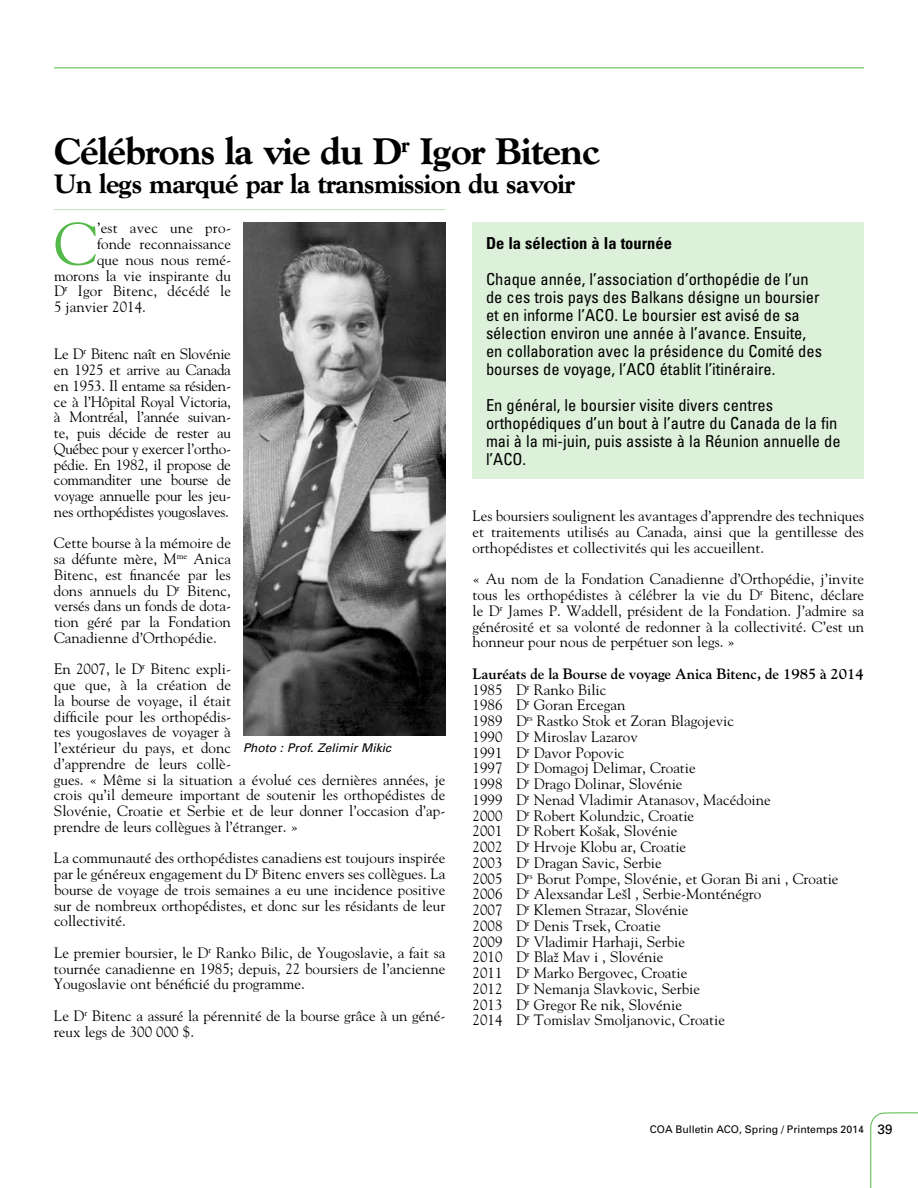
<style>
.page{position:relative;width:918px;height:1188px;background:#fff}
.page>*{position:absolute;margin:0;border:0;box-sizing:border-box;transform-origin:0 0}
.t1{font:59.7px "Goudy";color:#54b948}
.t2{font:800 37.5px "Goudy";letter-spacing:-.025em;color:#000}
.t3{font:800 27px "Goudy";letter-spacing:-.025em;color:#000}
.t4{font:condensed 16.5px/18px "Univers";color:#000}
.t5{font:700 condensed 16.5px "Univers";color:#000}
.t6{font:15px/15.8px "Goudy";color:#000;text-align:justify}
.t7{font:italic 12px "Univers";color:#000}
.t8{font:10.5px "Univers";color:#000}
.s1{font-weight:700}
.s2{font-size:13.5px}
</style>
<div class="page">
<svg style="left:870px;top:1113px;width:48px;height:75px"></svg>
<hr style="left:54px;top:68px;width:810px;height:1px;background:#54b948">
<hr style="left:54px;top:209px;width:392px;height:1px;background:#bbe3b6">
<img style="left:243px;top:223px;width:203px;height:513px">
<div style="left:472px;top:223px;width:392px;height:256px;background:#ddf1da"></div>
<h2 class="t2" style="left:54px;top:130px;width:548px">Célébrons la vie du D<sup>r</sup> Igor Bitenc</h2>
<h3 class="t3" style="left:54px;top:168px;width:522px">Un legs marqué par la transmission du savoir</h3>
<p class="t5" style="left:486px;top:233px;width:188px">De la sélection à la tournée</p>
<p class="t4" style="left:486px;top:270px;width:338px">Chaque année, l’association d’orthopédie de l’un de ces trois pays des Balkans désigne un boursier et en informe l’ACO. Le boursier est avisé de sa sélection environ une année à l’avance. Ensuite, en collaboration avec la présidence du Comité des bourses de voyage, l’ACO établit l’itinéraire.</p>
<p class="t4" style="left:486px;top:396px;width:356px">En général, le boursier visite divers centres orthopédiques d’un bout à l’autre du Canada de la fin mai à la mi-juin, puis assiste à la Réunion annuelle de l’ACO.</p>
<h1 class="t1" style="left:54px;top:207px;width:45px">C</h1>
<p class="t6" style="left:97px;top:220px;width:135px">’est avec une pro-</p>
<p class="t6" style="left:97px;top:236px;width:135px">fonde reconnaissance</p>
<p class="t6" style="left:97px;top:251px;width:135px">que nous nous remé-</p>
<p class="t6" style="left:54px;top:267px;width:178px">morons la vie inspirante du</p>
<p class="t6" style="left:54px;top:283px;width:179px">D<sup>r</sup> Igor Bitenc, décédé le</p>
<p class="t6" style="left:54px;top:299px;width:92px">5 janvier 2014.</p>
<p class="t6" style="left:54px;top:346px;width:179px">Le D<sup>r</sup> Bitenc naît en Slovénie en 1925 et arrive au Canada en 1953. Il entame sa résiden&shy;ce à l’Hôpital Royal Victoria, à Montréal, l’année suivan&shy;te, puis décide de rester au Québec pour y exercer l’ortho&shy;pédie. En 1982, il propose de commanditer une bourse de voyage annuelle pour les jeu&shy;nes orthopédistes yougoslaves.</p>
<p class="t6" style="left:54px;top:535px;width:179px">Cette bourse à la mémoire de sa défunte mère, M<sup>me</sup> Anica Bitenc, est financée par les dons annuels du D<sup>r</sup> Bitenc, versés dans un fonds de dota&shy;tion géré par la Fondation Canadienne d’Orthopédie.</p>
<p class="t6" style="left:54px;top:661px;width:393px;text-align:left">En 2007, le D<sup>r</sup> Bitenc expli-<br>que que, à la création de<br>la bourse de voyage, il était<br>difficile pour les orthopédis-<br>tes yougoslaves de voyager à<br>l’extérieur du pays, et donc<br>d’apprendre de leurs collè-<br>gues. « Même si la situation a évolué ces dernières années, je crois qu’il demeure important de soutenir les orthopédistes de Slovénie, Croatie et Serbie et de leur donner l’occasion d’ap&shy;prendre de leurs collègues à l’étranger. »</p>
<p class="t6" style="left:54px;top:850px;width:393px">La communauté des orthopédistes canadiens est toujours inspirée par le généreux engagement du D<sup>r</sup> Bitenc envers ses collègues. La bourse de voyage de trois semaines a eu une incidence positive sur de nombreux orthopédistes, et donc sur les résidants de leur collectivité.</p>
<p class="t6" style="left:54px;top:944px;width:393px">Le premier boursier, le D<sup>r</sup> Ranko Bilic, de Yougoslavie, a fait sa tournée canadienne en 1985; depuis, 22 boursiers de l’ancienne Yougoslavie ont bénéficié du programme.</p>
<p class="t6" style="left:54px;top:1007px;width:393px">Le D<sup>r</sup> Bitenc a assuré la pérennité de la bourse grâce à un géné&shy;reux legs de 300 000 $.</p>
<p class="t6" style="left:472px;top:508px;width:393px">Les boursiers soulignent les avantages d’apprendre des techniques et traitements utilisés au Canada, ainsi que la gentillesse des orthopédistes et collectivités qui les accueillent.</p>
<p class="t6" style="left:472px;top:571px;width:393px">« Au nom de la Fondation Canadienne d’Orthopédie, j’invite tous les orthopédistes à célébrer la vie du D<sup>r</sup> Bitenc, déclare le D<sup>r</sup> James P. Waddell, président de la Fondation. J’admire sa générosité et sa volonté de redonner à la collectivité. C’est un honneur pour nous de perpétuer son legs. »</p>
<p class="t6" style="left:473px;top:665px;width:393px;text-align:left"><span class="s1">Lauréats de la Bourse de voyage Anica Bitenc, de 1985 à 2014<br></span>1985 D<sup>r</sup> Ranko Bilic<br>1986 D<sup>r</sup> Goran Ercegan<br>1989 D<sup>rs</sup> Rastko Stok et Zoran Blagojevic<br>1990 D<sup>r</sup> Miroslav Lazarov<br>1991 D<sup>r</sup> Davor Popovic<br>1997 D<sup>r</sup> Domagoj Delimar, Croatie<br>1998 D<sup>r</sup> Drago Dolinar, Slovénie<br>1999 D<sup>r</sup> Nenad Vladimir Atanasov, Macédoine<br>2000 D<sup>r</sup> Robert Kolundzic, Croatie<br>2001 D<sup>r</sup> Robert Košak, Slovénie<br>2002 D<sup>r</sup> Hrvoje Klobučar, Croatie<br>2003 D<sup>r</sup> Dragan Savic, Serbie<br>2005 D<sup>rs</sup> Borut Pompe, Slovénie, et Goran Bi ani , Croatie 2006 D<sup>r</sup> Alexsandar Lešlč, Serbie-Monténégro<br>2007 D<sup>r</sup> Klemen Strazar, Slovénie<br>2008 D<sup>r</sup> Denis Trsek, Croatie<br>2009 D<sup>r</sup> Vladimir Harhaji, Serbie<br>2010 D<sup>r</sup> Blaž Mavčič, Slovénie<br>2011 D<sup>r</sup> Marko Bergovec, Croatie<br>2012 D<sup>r</sup> Nemanja Slavkovic, Serbie<br>2013 D<sup>r</sup> Gregor Rečnik, Slovénie<br>2014 D<sup>r</sup> Tomislav Smoljanovic, Croatie</p>
<p class="t7" style="left:243px;top:740px;width:150px">Photo : Prof. Zelimir Mikic</p>
<p class="t8" style="left:650px;top:1123px;width:244px">COA Bulletin ACO, Spring / Printemps 2014 <span class="s2">39</span></p>
</div>
